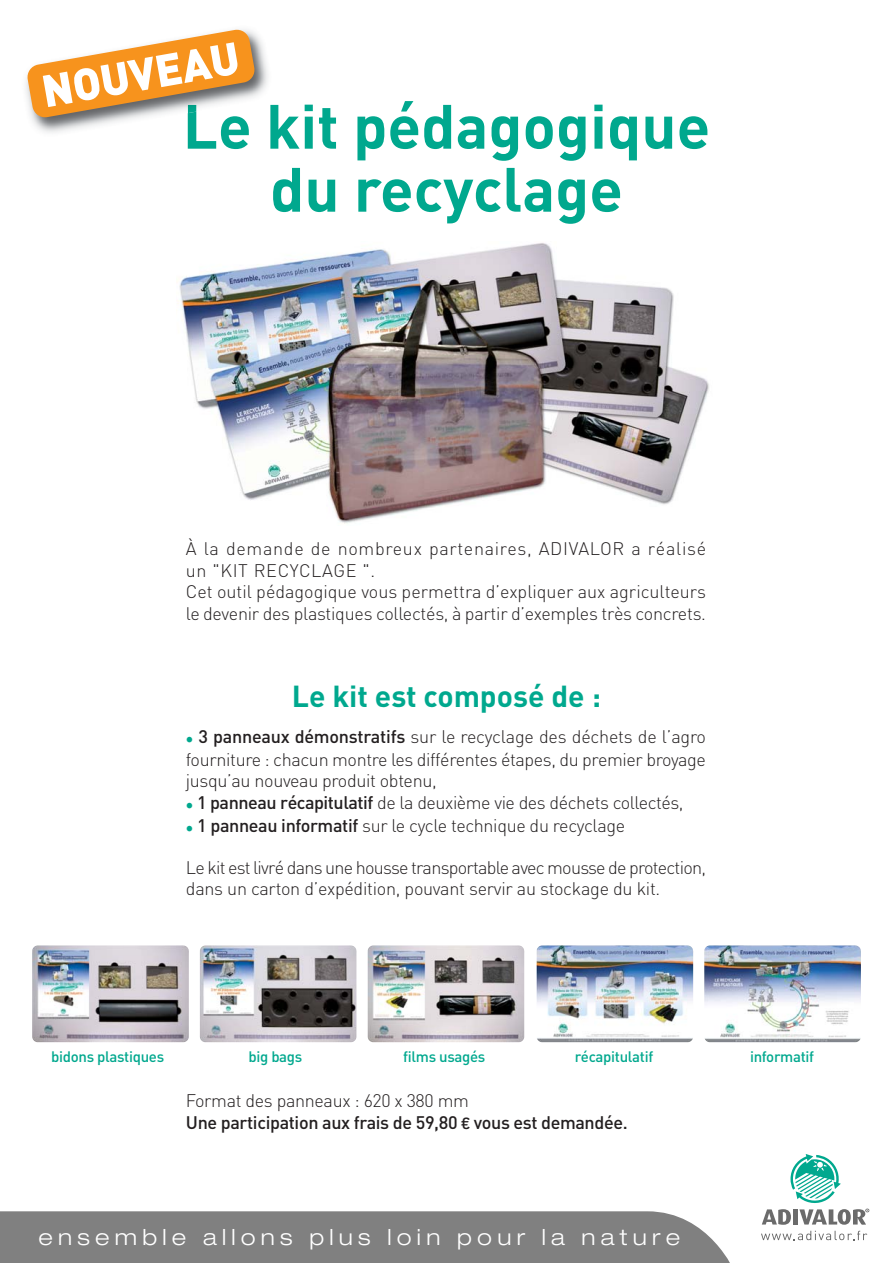
<style>
.page{position:relative;width:893px;height:1263px;background:#fff}
.page>*{position:absolute;margin:0;border:0;box-sizing:border-box;transform-origin:0 0}
.t1{font:700 61.5px/63px "DIN";color:#00a88e;text-align:center}
.t2{font:900 44.55px "DIN";color:#fff}
.t3{font:700 30px "DIN";color:#00a88e}
.t4{font:300 expanded 22.2px "Helvetica Neue";letter-spacing:.235em;color:#fff}
.t5{font:300 18px/21.6px "DIN";letter-spacing:-.015em;color:#231f20}
.t6{font:300 18px/21.6px "DIN";letter-spacing:-.04em;color:#231f20}
.t7{font:500 18px/22px "DIN";letter-spacing:-.02em;color:#231f20}
.t8{font:500 15px "DIN";letter-spacing:-.02em;color:#00a88e}
.s1{font-family:"Garamond Premr Pro";font-weight:600;color:#00a88e}
.s2{font-weight:500}
.s3{font-weight:300}
.s4{font-family:"Conduit ITC"}
</style>
<div class="page">
<img style="left:31px;top:33px;width:237px;height:100px">
<img style="left:255px;top:101px;width:1px;height:12px">
<svg style="left:26px;top:29px;width:229px;height:89px"></svg>
<img style="left:178px;top:243px;width:531px;height:281px">
<img style="left:32px;top:945px;width:157px;height:97px">
<img style="left:367px;top:945px;width:157px;height:97px">
<img style="left:704px;top:945px;width:157px;height:97px">
<img style="left:536px;top:945px;width:157px;height:97px">
<img style="left:199px;top:945px;width:157px;height:97px">
<div style="left:0;top:1211px;width:730px;height:52px;background:#808080"></div>
<svg style="left:761px;top:1154px;width:107px;height:86px"></svg>
<h2 class="t2" style="left:39px;top:75px;width:201px;rotate:-10deg">NOUVEAU</h2>
<h1 class="t1" style="left:183px;top:102px;width:529px">Le kit pédagogique du recyclage</h1>
<p class="t5" style="left:186px;top:540px;width:521px">À la demande de nombreux partenaires, ADIVALOR a réalisé un "KIT RECYCLAGE ".<br>Cet outil pédagogique vous permettra d’expliquer aux agriculteurs le devenir des plastiques collectés, à partir d’exemples très concrets.</p>
<h3 class="t3" style="left:292px;top:686px;width:310px">Le kit est composé de :</h3>
<p class="t5" style="left:186px;top:728px;width:521px;text-align:justify"><span class="s1">•</span> <span class="s2">3 panneaux démonstratifs</span> sur le recyclage des déchets de l’agro fourniture : chacun montre les différentes étapes, du premier broyage jusqu’au nouveau produit obtenu,</p>
<p class="t5" style="left:186px;top:794px;width:499px"><span class="s1">•</span> <span class="s2">1 panneau récapitulatif</span> de la deuxième vie des déchets collectés,</p>
<p class="t5" style="left:186px;top:817px;width:441px"><span class="s1">•</span> <span class="s2">1 panneau informatif</span> sur le cycle technique du recyclage</p>
<p class="t6" style="left:186px;top:859px;width:521px">Le kit est livré dans une housse transportable avec mousse de protection, dans un carton d’expédition, pouvant servir au stockage du kit.</p>
<p class="t8" style="left:51px;top:1051px;width:114px">bidons plastiques</p>
<p class="t8" style="left:248px;top:1051px;width:55px">big bags</p>
<p class="t8" style="left:403px;top:1051px;width:84px">films usagés</p>
<p class="t8" style="left:574px;top:1051px;width:80px">récapitulatif</p>
<p class="t8" style="left:750px;top:1051px;width:66px">informatif</p>
<p class="t7" style="left:186px;top:1092px;width:443px"><span class="s3">Format des panneaux : 620 x 380 mm<br></span>Une participation aux frais de 59,80 <span class="s4">€</span> vous est demandée.</p>
<p class="t4" style="left:38px;top:1229px;width:643px">ensemble allons plus loin pour la nature</p>
</div>
